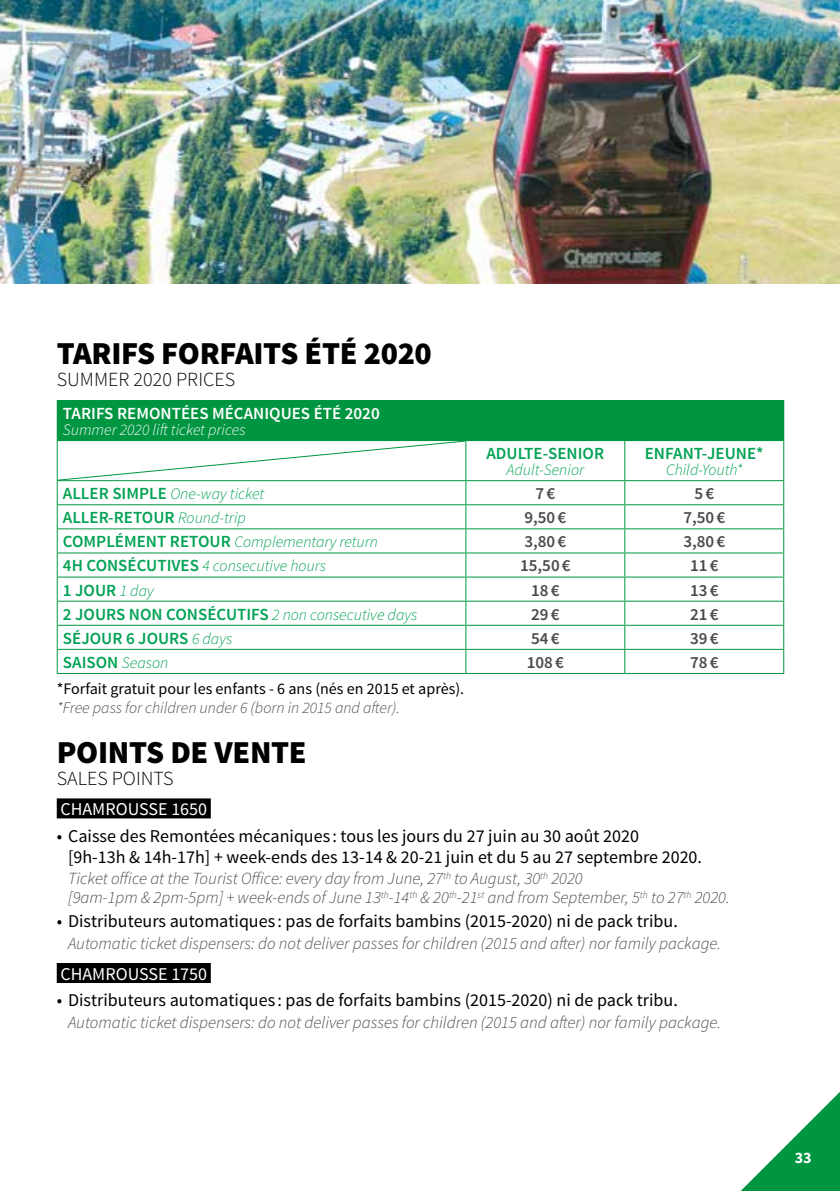
<style>
.page{position:relative;width:840px;height:1191px;background:#fff}
.page>*{position:absolute;margin:0;border:0;box-sizing:border-box;transform-origin:0 0}
.t1{font:900 32px "Source Sans Pro";letter-spacing:-.01em;color:#000}
.t2{font:300 20px "Source Sans Pro";color:#000}
.t3{font:18px/21px "Source Sans Pro";color:#000}
.t4{font:18px "Source Sans Pro";color:#fff}
.t5{font:italic 300 17px/19px "Source Sans Pro";color:#4a4a49}
.t6{font:600 17px "Source Sans Pro";color:#00a254}
.t7{font:600 17px "Source Sans Pro";color:#4a4a49}
.t8{font:600 17px "Source Sans Pro";color:#fff}
.t9{font:italic 300 16px "Source Sans Pro";color:#00a254}
.t10{font:16px "Source Sans Pro";color:#000}
.t11{font:italic 300 16px "Source Sans Pro";color:#4a4a49}
.t12{font:italic 300 16px "Source Sans Pro";color:#fff}
.t13{font:700 16px "Source Sans Pro";color:#fff}
.s1{font-weight:600;font-style:normal;font-size:17px}
.s2{font-weight:300;font-style:italic;font-size:16px}
</style>
<div class="page">
<svg style="left:740px;top:1093px;width:99px;height:98px"></svg>
<img style="left:0;top:0;width:839px;height:283px">
<div style="left:57px;top:798px;width:154px;height:20px;background:#000"></div>
<div style="left:57px;top:963px;width:154px;height:20px;background:#000"></div>
<div style="left:57px;top:400px;width:726px;height:40px;background:#009641"></div>
<hr style="left:57px;top:440px;width:408px;height:1px;background:#009641">
<hr style="left:465px;top:440px;width:159px;height:1px;background:#009641">
<hr style="left:624px;top:440px;width:159px;height:1px;background:#009641">
<hr style="left:624px;top:441px;width:1px;height:39px;background:#009641">
<hr style="left:782px;top:441px;width:1px;height:39px;background:#009641">
<hr style="left:465px;top:480px;width:159px;height:1px;background:#009641">
<hr style="left:624px;top:480px;width:159px;height:1px;background:#009641">
<hr style="left:465px;top:504px;width:159px;height:1px;background:#009641">
<hr style="left:624px;top:504px;width:159px;height:1px;background:#009641">
<hr style="left:465px;top:528px;width:159px;height:1px;background:#009641">
<hr style="left:624px;top:528px;width:159px;height:1px;background:#009641">
<hr style="left:465px;top:552px;width:159px;height:1px;background:#009641">
<hr style="left:624px;top:552px;width:159px;height:1px;background:#009641">
<hr style="left:465px;top:576px;width:159px;height:1px;background:#009641">
<hr style="left:624px;top:576px;width:159px;height:1px;background:#009641">
<hr style="left:465px;top:600px;width:159px;height:1px;background:#009641">
<hr style="left:624px;top:600px;width:159px;height:1px;background:#009641">
<hr style="left:465px;top:625px;width:159px;height:1px;background:#009641">
<hr style="left:624px;top:625px;width:159px;height:1px;background:#009641">
<hr style="left:465px;top:649px;width:159px;height:1px;background:#009641">
<hr style="left:624px;top:649px;width:159px;height:1px;background:#009641">
<svg style="left:624px;top:481px;width:1px;height:192px"></svg>
<svg style="left:782px;top:481px;width:1px;height:169px"></svg>
<hr style="left:57px;top:673px;width:408px;height:1px;background:#009641">
<hr style="left:465px;top:673px;width:159px;height:1px;background:#009641">
<hr style="left:624px;top:673px;width:159px;height:1px;background:#009641">
<svg style="left:57px;top:441px;width:409px;height:232px"></svg>
<h1 class="t1" style="left:57px;top:333px;width:376px">TARIFS FORFAITS ÉTÉ 2020</h1>
<p class="t2" style="left:57px;top:367px;width:180px">SUMMER 2020 PRICES</p>
<p class="t8" style="left:63px;top:402px;width:318px">TARIFS REMONTÉES MÉCANIQUES ÉTÉ 2020</p>
<p class="t12" style="left:63px;top:420px;width:184px">Summer 2020 lift ticket prices</p>
<p class="t6" style="left:486px;top:442px;width:119px">ADULTE-SENIOR</p>
<p class="t9" style="left:506px;top:460px;width:79px">Adult-Senior</p>
<p class="t6" style="left:644px;top:442px;width:120px">ENFANT-JEUNE*</p>
<p class="t9" style="left:665px;top:460px;width:78px">Child-Youth*</p>
<p class="t9" style="left:63px;top:484px;width:201px"><span class="s1">ALLER SIMPLE</span> One-way ticket</p>
<p class="t7" style="left:535px;top:483px;width:21px">7€</p>
<p class="t7" style="left:694px;top:483px;width:21px">5€</p>
<p class="t6" style="left:63px;top:507px;width:184px">ALLER-RETOUR <span class="s2">Round-trip</span></p>
<p class="t7" style="left:524px;top:507px;width:43px">9,50€</p>
<p class="t7" style="left:683px;top:507px;width:43px">7,50€</p>
<p class="t9" style="left:63px;top:532px;width:316px"><span class="s1">COMPLÉMENT RETOUR</span> Complementary return</p>
<p class="t7" style="left:524px;top:531px;width:43px">3,80€</p>
<p class="t7" style="left:683px;top:531px;width:43px">3,80€</p>
<p class="t9" style="left:63px;top:556px;width:264px"><span class="s1">4H CONSÉCUTIVES</span> 4 consecutive hours</p>
<p class="t7" style="left:520px;top:555px;width:52px">15,50€</p>
<p class="t7" style="left:689px;top:555px;width:30px">11€</p>
<p class="t6" style="left:63px;top:579px;width:92px">1 JOUR <span class="s2">1 day</span></p>
<p class="t7" style="left:531px;top:579px;width:30px">18€</p>
<p class="t7" style="left:689px;top:579px;width:30px">13€</p>
<p class="t6" style="left:63px;top:603px;width:356px">2 JOURS NON CONSÉCUTIFS <span class="s2">2 non consecutive days</span></p>
<p class="t7" style="left:531px;top:603px;width:30px">29€</p>
<p class="t7" style="left:689px;top:603px;width:30px">21€</p>
<p class="t6" style="left:63px;top:627px;width:171px">SÉJOUR 6 JOURS <span class="s2">6 days</span></p>
<p class="t7" style="left:531px;top:627px;width:30px">54€</p>
<p class="t7" style="left:689px;top:627px;width:30px">39€</p>
<p class="t6" style="left:63px;top:651px;width:107px">SAISON <span class="s2">Season</span></p>
<p class="t7" style="left:526px;top:651px;width:39px">108€</p>
<p class="t7" style="left:689px;top:651px;width:30px">78€</p>
<p class="t10" style="left:57px;top:678px;width:409px">*Forfait gratuit pour les enfants - 6 ans (nés en 2015 et après).</p>
<p class="t11" style="left:57px;top:698px;width:344px">*Free pass for children under 6 (born in 2015 and after).</p>
<h1 class="t1" style="left:57px;top:731px;width:251px">POINTS DE VENTE</h1>
<p class="t2" style="left:57px;top:766px;width:118px">SALES POINTS</p>
<p class="t4" style="left:60px;top:797px;width:148px">CHAMROUSSE 1650</p>
<p class="t3" style="left:68px;top:825px;width:635px;text-indent:-11px">• Caisse des Remontées mécaniques : tous les jours du 27 juin au 30 août 2020<br>[9h-13h &amp; 14h-17h] + week-ends des 13-14 &amp; 20-21 juin et du 5 au 27 septembre 2020.</p>
<p class="t5" style="left:68px;top:869px;width:662px">Ticket office at the Tourist Office: every day from June, 27<sup>th</sup> to August, 30<sup>th</sup> 2020<br>[9am-1pm &amp; 2pm-5pm] + week-ends of June 13<sup>th</sup>-14<sup>th</sup> &amp; 20<sup>th</sup>-21<sup>st</sup> and from September, 5<sup>th</sup> to 27<sup>th</sup> 2020.</p>
<p class="t3" style="left:57px;top:911px;width:622px">• Distributeurs automatiques : pas de forfaits bambins (2015-2020) ni de pack tribu.</p>
<p class="t5" style="left:68px;top:934px;width:654px">Automatic ticket dispensers: do not deliver passes for children (2015 and after) nor family package.</p>
<p class="t4" style="left:60px;top:962px;width:148px">CHAMROUSSE 1750</p>
<p class="t3" style="left:57px;top:990px;width:622px">• Distributeurs automatiques : pas de forfaits bambins (2015-2020) ni de pack tribu.</p>
<p class="t5" style="left:68px;top:1013px;width:654px">Automatic ticket dispensers: do not deliver passes for children (2015 and after) nor family package.</p>
<p class="t13" style="left:794px;top:1147px;width:18px">33</p>
</div>
